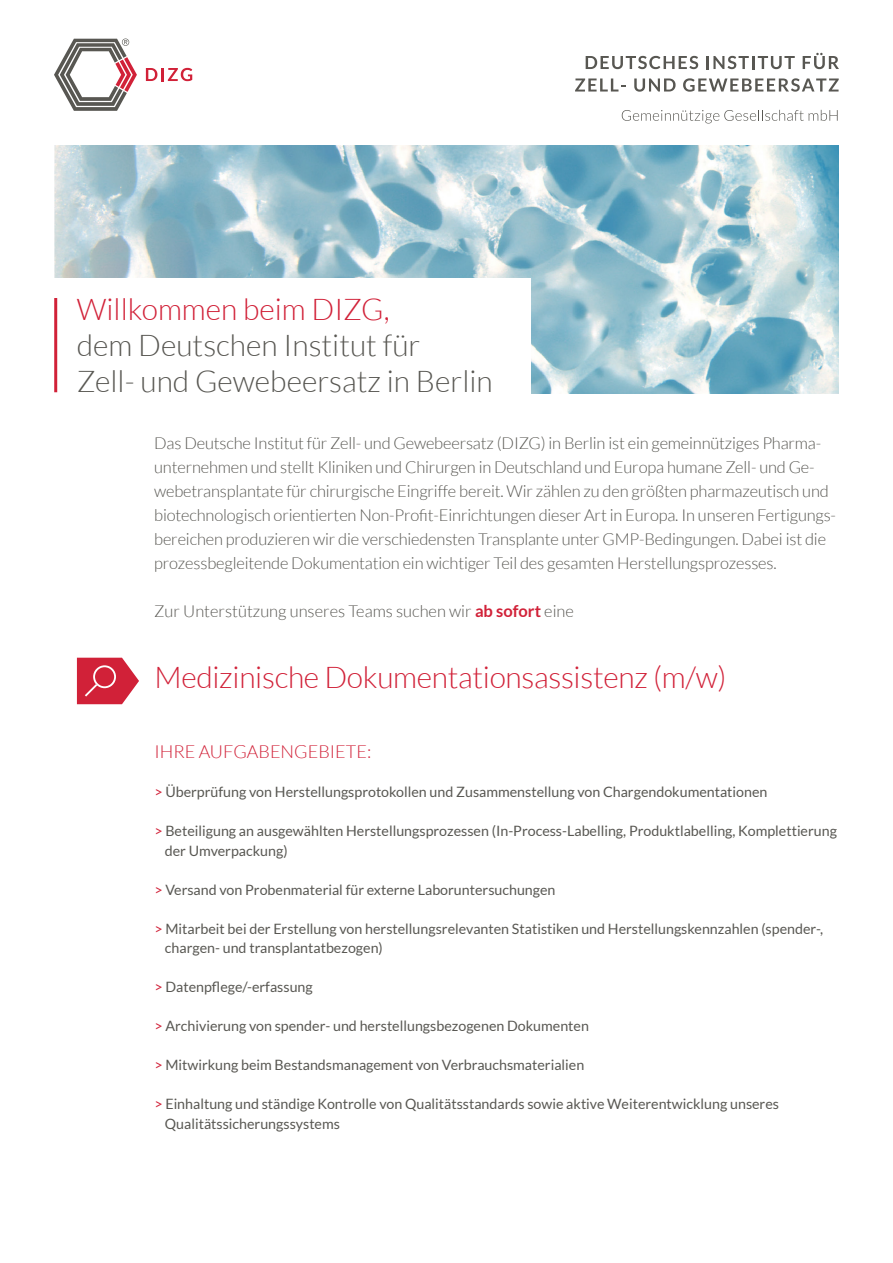
<style>
.page{position:relative;width:893px;height:1263px;background:#fff}
.page>*{position:absolute;margin:0;border:0;box-sizing:border-box;transform-origin:0 0}
.t1{font:300 30px "Lato";letter-spacing:-.01em;color:#d12138}
.t2{font:300 30px/36px "Lato";color:#585752}
.t3{font:300 18px "Lato";color:#d12138}
.t4{font:300 16.5px/24px "Lato";letter-spacing:-.01em;color:#585752}
.t5{font:14.25px/19.5px "Lato";color:#585752}
.s1{font-weight:700;color:#d12138}
.s2{color:#d12138}
</style>
<div class="page">
<img style="left:54px;top:146px;width:785px;height:247px">
<svg style="left:54px;top:39px;width:83px;height:72px"></svg>
<svg style="left:146px;top:68px;width:46px;height:13px"></svg>
<svg style="left:586px;top:56px;width:112px;height:13px"></svg>
<svg style="left:707px;top:56px;width:88px;height:13px"></svg>
<svg style="left:803px;top:53px;width:36px;height:16px"></svg>
<svg style="left:575px;top:78px;width:51px;height:14px"></svg>
<svg style="left:634px;top:78px;width:42px;height:14px"></svg>
<svg style="left:683px;top:78px;width:156px;height:14px"></svg>
<svg style="left:622px;top:110px;width:216px;height:13px"></svg>
<div style="left:41px;top:279px;width:489px;height:128px;background:#fff"></div>
<hr style="left:54px;top:298px;width:3px;height:94px;background:#d12138">
<svg style="left:77px;top:658px;width:62px;height:46px"></svg>
<h1 class="t1" style="left:77px;top:293px;width:314px">Willkommen beim DIZG,</h1>
<h1 class="t2" style="left:77px;top:327px;width:417px">dem Deutschen Institut für<br>Zell- und Gewebeersatz in Berlin</h1>
<p class="t4" style="left:154px;top:431px;width:683px">Das Deutsche Institut für Zell- und Gewebeersatz (DIZG) in Berlin ist ein gemeinnütziges Pharma&shy;unternehmen und stellt Kliniken und Chirurgen in Deutschland und Europa humane Zell- und Ge&shy;webetransplantate für chirurgische Eingriffe bereit. Wir zählen zu den größten pharmazeutisch und biotechnologisch orientierten Non-Profit-Einrichtungen dieser Art in Europa. In unseren Fertigungs&shy;bereichen produzieren wir die verschiedensten Transplante unter GMP-Bedingungen. Dabei ist die prozessbegleitende Dokumentation ein wichtiger Teil des gesamten Herstellungsprozesses.</p>
<p class="t4" style="left:154px;top:599px;width:421px">Zur Unterstützung unseres Teams suchen wir <span class="s1">ab sofort</span> eine</p>
<h1 class="t1" style="left:154px;top:661px;width:574px">Medizinische Dokumentationsassistenz (m/w)</h1>
<p class="t3" style="left:154px;top:742px;width:218px">IHRE AUFGABENGEBIETE:</p>
<p class="t5" style="left:154px;top:782px;width:615px"><span class="s2">&gt;</span> Überprüfung von Herstellungsprotokollen und Zusammenstellung von Chargendokumentationen</p>
<p class="t5" style="left:165px;top:821px;width:674px;text-indent:-11px"><span class="s2">&gt;</span> Beteiligung an ausgewählten Herstellungsprozessen (In-Process-Labelling, Produktlabelling, Komplettierung der Umverpackung)</p>
<p class="t5" style="left:154px;top:880px;width:403px"><span class="s2">&gt;</span> Versand von Probenmaterial für externe Laboruntersuchungen</p>
<p class="t5" style="left:165px;top:919px;width:660px;text-indent:-11px"><span class="s2">&gt;</span> Mitarbeit bei der Erstellung von herstellungsrelevanten Statistiken und Herstellungskennzahlen (spender-, chargen- und transplantatbezogen)</p>
<p class="t5" style="left:154px;top:977px;width:160px"><span class="s2">&gt;</span> Datenpflege/-erfassung</p>
<p class="t5" style="left:154px;top:1016px;width:436px"><span class="s2">&gt;</span> Archivierung von spender- und herstellungsbezogenen Dokumenten</p>
<p class="t5" style="left:154px;top:1055px;width:431px"><span class="s2">&gt;</span> Mitwirkung beim Bestandsmanagement von Verbrauchsmaterialien</p>
<p class="t5" style="left:165px;top:1094px;width:616px;text-indent:-11px"><span class="s2">&gt;</span> Einhaltung und ständige Kontrolle von Qualitätsstandards sowie aktive Weiterentwicklung unseres<br>Qualitätssicherungssystems</p>
</div>
